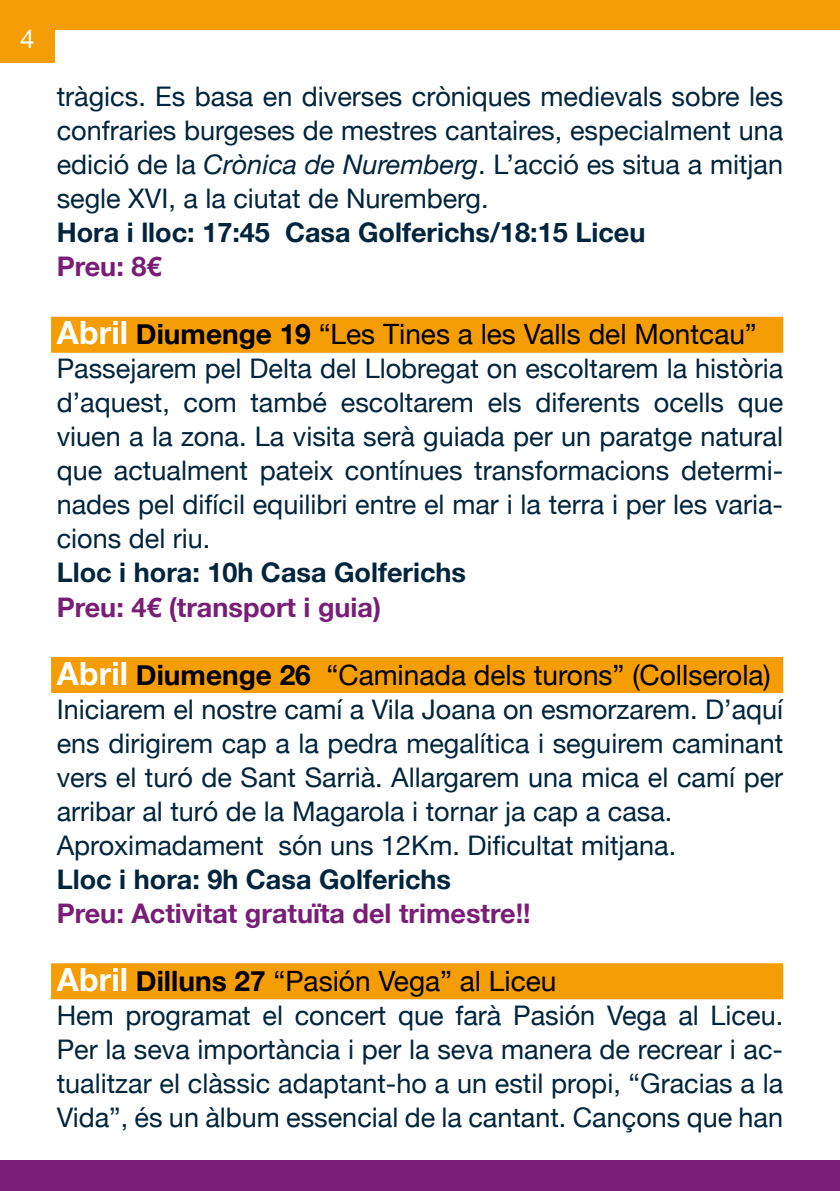
<style>
.page{position:relative;width:840px;height:1191px;background:#fff}
.page>*{position:absolute;margin:0;border:0;box-sizing:border-box;transform-origin:0 0}
.t1{font:28px "Helvetica Neue";color:#000}
.t2{font:27px/34px "Helvetica Neue";color:#00253c;text-align:justify}
.t3{font:700 27px "Helvetica Neue";color:#00253c}
.t4{font:700 27px "Helvetica Neue";color:#791e77}
.t5{font:26px "Helvetica Neue";color:#fff}
.s1{font-style:italic}
.s2{font-weight:700;font-size:32px;color:#fff}
.s3{font-weight:700}
</style>
<div class="page">
<div style="left:0;top:0;width:839px;height:29px;background:#f49d05"></div>
<div style="left:0;top:1161px;width:839px;height:30px;background:#791e77"></div>
<div style="left:0;top:9px;width:55px;height:53px;background:#f49d05"></div>
<div style="left:51px;top:317px;width:731px;height:36px;background:#f49d05"></div>
<div style="left:51px;top:657px;width:731px;height:36px;background:#f49d05"></div>
<div style="left:51px;top:963px;width:731px;height:36px;background:#f49d05"></div>
<p class="t5" style="left:20px;top:23px;width:16px">4</p>
<p class="t2" style="left:57px;top:79px;width:727px">tràgics. Es basa en diverses cròniques medievals sobre les confraries burgeses de mestres cantaires, especialment una edició de la <span class="s1">Crònica de Nuremberg</span>. L’acció es situa a mitjan segle XVI, a la ciutat de Nuremberg.</p>
<p class="t3" style="left:57px;top:216px;width:589px">Hora i lloc: 17:45 Casa Golferichs/18:15 Liceu</p>
<p class="t4" style="left:57px;top:250px;width:106px">Preu: 8€</p>
<p class="t1" style="left:57px;top:317px;width:701px"><span class="s2">Abril</span> <span class="s3">Diumenge 19</span> “Les Tines a les Valls del Montcau”</p>
<p class="t2" style="left:57px;top:351px;width:727px">Passejarem pel Delta del Llobregat on escoltarem la història d’aquest, com també escoltarem els diferents ocells que viuen a la zona. La visita serà guiada per un paratge natural que actualment pateix contínues transformacions determi&shy;nades pel difícil equilibri entre el mar i la terra i per les varia&shy;cions del riu.</p>
<p class="t3" style="left:57px;top:556px;width:410px">Lloc i hora: 10h Casa Golferichs</p>
<p class="t4" style="left:57px;top:590px;width:326px">Preu: 4€ (transport i guia)</p>
<p class="t1" style="left:57px;top:658px;width:715px"><span class="s2">Abril</span> <span class="s3">Diumenge 26</span> “Caminada dels turons” (Collserola)</p>
<p class="t2" style="left:57px;top:691px;width:727px;text-align:left">Iniciarem el nostre camí a Vila Joana on esmorzarem. D’aquí ens dirigirem cap a la pedra megalítica i seguirem caminant vers el turó de Sant Sarrià. Allargarem una mica el camí per arribar al turó de la Magarola i tornar ja cap a casa.<br>Aproximadament són uns 12Km. Dificultat mitjana.</p>
<p class="t3" style="left:57px;top:862px;width:395px">Lloc i hora: 9h Casa Golferichs</p>
<p class="t4" style="left:57px;top:896px;width:475px">Preu: Activitat gratuïta del trimestre!!</p>
<p class="t1" style="left:57px;top:964px;width:501px"><span class="s2">Abril</span> <span class="s3">Dilluns 27</span> “Pasión Vega” al Liceu</p>
<p class="t2" style="left:57px;top:997px;width:727px">Hem programat el concert que farà Pasión Vega al Liceu.<br>Per la seva importància i per la seva manera de recrear i ac&shy;tualitzar el clàssic adaptant-ho a un estil propi, “Gracias a la Vida”, és un àlbum essencial de la cantant. Cançons que han</p>
</div>
